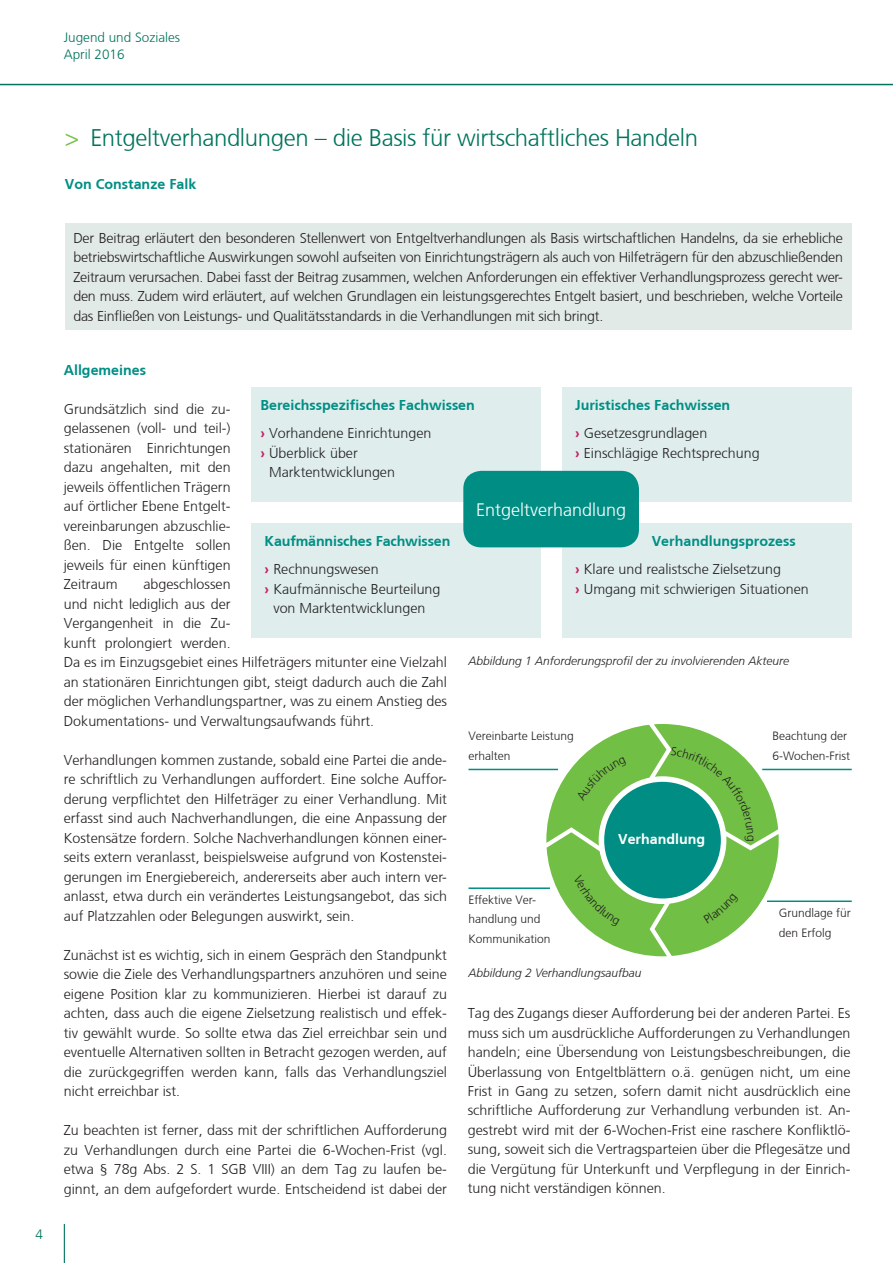
<style>
.page{position:relative;width:893px;height:1263px;background:#fff}
.page>*{position:absolute;margin:0;border:0;box-sizing:border-box;transform-origin:0 0}
.t1{font:300 24px "Frutiger CE";letter-spacing:-.015em;color:#01745c}
.t2{font:300 18px "Frutiger CE";color:#fff}
.t3{font:300 14.25px/19.5px "Frutiger CE";color:#231f20;text-align:justify}
.t4{font:700 14.25px/28px "Frutiger CE";color:#008e84}
.t5{font:700 14.25px "Frutiger CE";color:#fff}
.t6{font:300 13.5px/16.2px "Frutiger CE";color:#01745c}
.t7{font:300 12px/19.5px "Frutiger CE";color:#231f20}
.t8{font:italic 300 12px "Frutiger CE";color:#231f20}
.s1{color:#71bf44}
.s2{color:#c71e66}
.s3{font-weight:300;color:#231f20}
.s4{font-weight:700;color:#c71e66}
.s5{font-weight:700;color:#008e84}
</style>
<div class="page">
<hr style="left:64px;top:1224px;width:1px;height:39px;background:#01745c">
<hr style="left:0;top:84px;width:893px;height:1px;background:#01745c">
<div style="left:65px;top:224px;width:786px;height:106px;background:#e2eae7"></div>
<svg style="left:546px;top:724px;width:233px;height:232px"></svg>
<hr style="left:468px;top:769px;width:90px;height:1px;background:#008e84">
<hr style="left:762px;top:769px;width:90px;height:1px;background:#008e84">
<hr style="left:767px;top:900px;width:85px;height:2px;background:#008e84">
<hr style="left:468px;top:887px;width:82px;height:2px;background:#008e84">
<div style="left:252px;top:387px;width:289px;height:115px;background:#dfeeed"></div>
<div style="left:252px;top:523px;width:289px;height:114px;background:#dfeeed"></div>
<div style="left:562px;top:387px;width:289px;height:115px;background:#dfeeed"></div>
<div style="left:562px;top:523px;width:289px;height:114px;background:#dfeeed"></div>
<div style="left:463px;top:471px;width:176px;height:76px;background:#008e84;border-radius:18px"></div>
<div style="left:576px;top:756px;width:51px;height:45px;background:#71bf44"></div>
<svg style="left:671px;top:747px;width:83px;height:93px;background:#5fb768"></svg>
<div style="left:574px;top:874px;width:46px;height:53px;background:#71bf44"></div>
<svg style="left:703px;top:893px;width:36px;height:30px"></svg>
<p class="t6" style="left:64px;top:29px;width:118px">Jugend und Soziales<br>April 2016</p>
<p class="t6" style="left:36px;top:1226px;width:9px">4</p>
<h1 class="t1" style="left:65px;top:123px;width:635px"><span class="s1">&gt;</span> Entgeltverhandlungen – die Basis für wirtschaftliches Handeln</h1>
<p class="t4" style="left:65px;top:170px;width:133px">Von Constanze Falk</p>
<p class="t3" style="left:73px;top:228px;width:771px">Der Beitrag erläutert den besonderen Stellenwert von Entgeltverhandlungen als Basis wirtschaftlichen Handelns, da sie erhebliche betriebswirtschaftliche Auswirkungen sowohl aufseiten von Einrichtungsträgern als auch von Hilfeträgern für den abzuschließenden Zeitraum verursachen. Dabei fasst der Beitrag zusammen, welchen Anforderungen ein effektiver Verhandlungsprozess gerecht wer&shy;den muss. Zudem wird erläutert, auf welchen Grundlagen ein leistungsgerechtes Entgelt basiert, und beschrieben, welche Vorteile das Einfließen von Leistungs- und Qualitätsstandards in die Verhandlungen mit sich bringt.</p>
<p class="t4" style="left:64px;top:356px;width:84px">Allgemeines</p>
<p class="t3" style="left:64px;top:399px;width:168px">Grundsätzlich sind die zu&shy;gelassenen (voll- und teil-) stationären Einrichtungen dazu angehalten, mit den jeweils öffentlichen Trägern auf örtlicher Ebene Entgelt&shy;vereinbarungen abzuschlie&shy;ßen. Die Entgelte sollen jeweils für einen künftigen Zeitraum</p>
<p class="t4" style="left:260px;top:391px;width:216px">Bereichsspezifisches Fachwissen <span class="s2">›</span> <span class="s3">Vorhandene Einrichtungen</span></p>
<p class="t3" style="left:269px;top:443px;width:127px;text-indent:-9px"><span class="s4">›</span> Überblick über<br>Marktentwicklungen</p>
<p class="t4" style="left:575px;top:391px;width:157px">Juristisches Fachwissen <span class="s2">›</span> <span class="s3">Gesetzesgrundlagen</span></p>
<p class="t3" style="left:575px;top:443px;width:186px"><span class="s4">›</span> Einschlägige Rechtsprechung</p>
<p class="t2" style="left:476px;top:499px;width:152px">Entgeltverhandlung</p>
<p class="t4" style="left:265px;top:527px;width:187px">Kaufmännisches Fachwissen <span class="s2">›</span> <span class="s3">Rechnungswesen</span></p>
<p class="t3" style="left:265px;top:579px;width:177px;text-align:center"><span class="s4">›</span> Kaufmännische Beurteilung von Marktentwicklungen</p>
<p class="t3" style="left:575px;top:527px;width:222px;line-height:28px;text-indent:77px"><span class="s5">Verhandlungsprozess </span><span class="s4">›</span> Klare und realistsche Zielsetzung</p>
<p class="t3" style="left:575px;top:579px;width:235px"><span class="s4">›</span> Umgang mit schwierigen Situationen</p>
<p class="t3" style="left:64px;top:574px;width:385px;text-align:left;text-indent:80px">abgeschlossen<br>und nicht lediglich aus der<br>Vergangenheit in die Zu-<br>kunft prolongiert werden.<br>Da es im Einzugsgebiet eines Hilfeträgers mitunter eine Vielzahl an stationären Einrichtungen gibt, steigt dadurch auch die Zahl der möglichen Verhandlungspartner, was zu einem Anstieg des Dokumentations- und Verwaltungsaufwands führt.</p>
<p class="t3" style="left:64px;top:750px;width:385px">Verhandlungen kommen zustande, sobald eine Partei die ande&shy;re schriftlich zu Verhandlungen auffordert. Eine solche Auffor&shy;derung verpflichtet den Hilfeträger zu einer Verhandlung. Mit erfasst sind auch Nachverhandlungen, die eine Anpassung der Kostensätze fordern. Solche Nachverhandlungen können einer&shy;seits extern veranlasst, beispielsweise aufgrund von Kostenstei&shy;gerungen im Energiebereich, andererseits aber auch intern ver&shy;anlasst, etwa durch ein verändertes Leistungsangebot, das sich auf Platzzahlen oder Belegungen auswirkt, sein.</p>
<p class="t3" style="left:64px;top:945px;width:385px">Zunächst ist es wichtig, sich in einem Gespräch den Standpunkt sowie die Ziele des Verhandlungspartners anzuhören und seine eigene Position klar zu kommunizieren. Hierbei ist darauf zu achten, dass auch die eigene Zielsetzung realistisch und effek&shy;tiv gewählt wurde. So sollte etwa das Ziel erreichbar sein und eventuelle Alternativen sollten in Betracht gezogen werden, auf die zurückgegriffen werden kann, falls das Verhandlungsziel nicht erreichbar ist.</p>
<p class="t3" style="left:64px;top:1120px;width:385px">Zu beachten ist ferner, dass mit der schriftlichen Aufforderung zu Verhandlungen durch eine Partei die 6-Wochen-Frist (vgl. etwa § 78g Abs. 2 S. 1 SGB VIII) an dem Tag zu laufen be&shy;ginnt, an dem aufgefordert wurde. Entscheidend ist dabei der</p>
<p class="t8" style="left:468px;top:654px;width:322px">Abbildung 1 Anforderungsprofil der zu involvierenden Akteure</p>
<p class="t7" style="left:468px;top:726px;width:107px">Vereinbarte Leistung erhalten</p>
<p class="t7" style="left:772px;top:726px;width:79px">Beachtung der<br>6-Wochen-Frist</p>
<p class="t5" style="left:618px;top:830px;width:89px">Verhandlung</p>
<p class="t7" style="left:468px;top:890px;width:84px">Effektive Ver&shy;handlung und<br>Kommunikation</p>
<p class="t7" style="left:779px;top:903px;width:74px">Grundlage für den Erfolg</p>
<p class="t8" style="left:468px;top:966px;width:174px">Abbildung 2 Verhandlungsaufbau</p>
<p class="t3" style="left:468px;top:1003px;width:384px">Tag des Zugangs dieser Aufforderung bei der anderen Partei. Es muss sich um ausdrückliche Aufforderungen zu Verhandlungen handeln; eine Übersendung von Leistungsbeschreibungen, die Überlassung von Entgeltblättern o.ä. genügen nicht, um eine Frist in Gang zu setzen, sofern damit nicht ausdrücklich eine schriftliche Aufforderung zur Verhandlung verbunden ist. An&shy;gestrebt wird mit der 6-Wochen-Frist eine raschere Konfliktlö&shy;sung, soweit sich die Vertragsparteien über die Pflegesätze und die Vergütung für Unterkunft und Verpflegung in der Einrich&shy;tung nicht verständigen können.</p>
</div>
